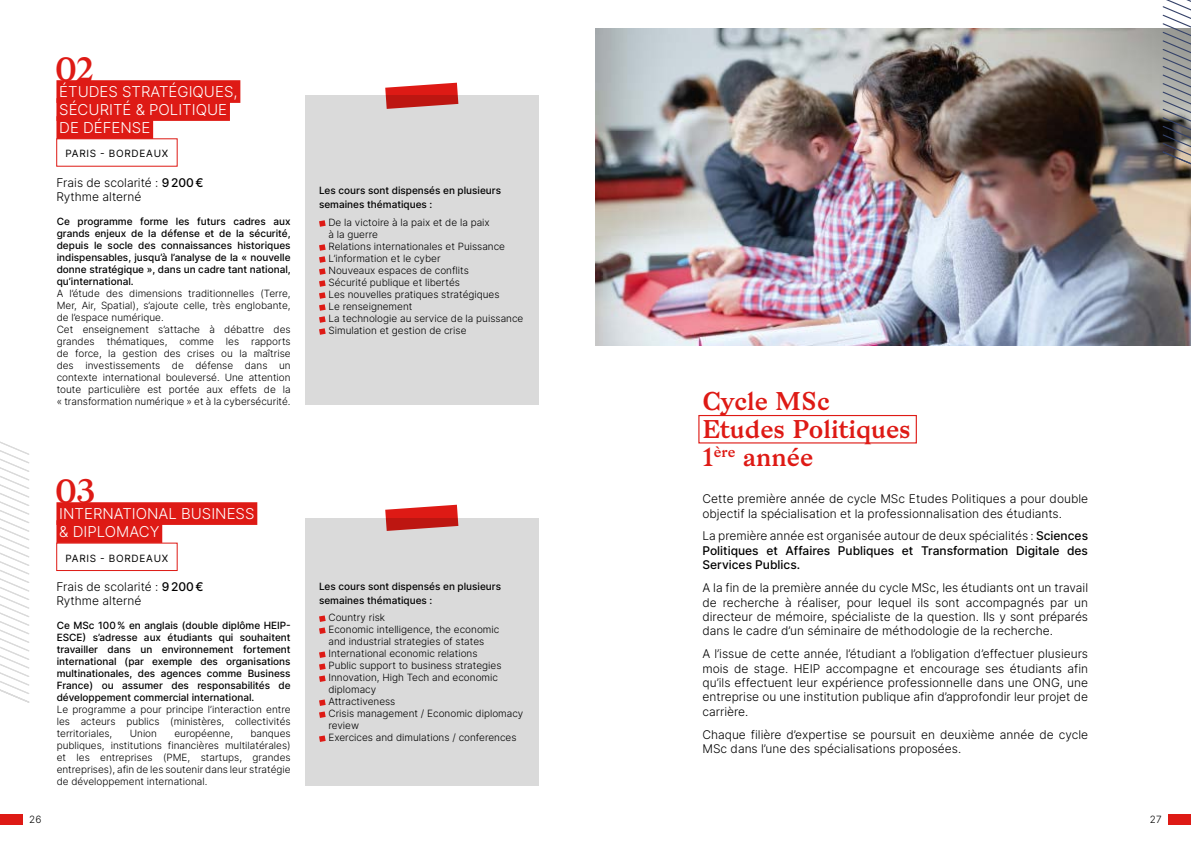
<style>
.page{position:relative;width:1191px;height:842px;background:#fff}
.page>*{position:absolute;margin:0;border:0;box-sizing:border-box;transform-origin:0 0}
.t1{font:32.8px "Bagnard";color:#de1a15}
.t2{font:25px/27.9px "Bagnard";color:#de1a15}
.t3{font:300 15px/18px "Inter";color:#fff}
.t4{font:300 12px/14.4px "Inter";color:#000}
.t5{font:12px/14.4px "Inter";color:#000;text-align:justify}
.t6{font:300 10px/12px "Inter";color:#000}
.t7{font:10px/12px "Inter";color:#000;text-align:justify}
.t8{font:10px "Inter";letter-spacing:.07em;color:#000}
.s1{font-weight:400}
.s2{font-weight:300}
</style>
<div class="page">
<div style="left:1168px;top:814px;width:23px;height:11px;background:#de1a15"></div>
<div style="left:0;top:814px;width:22px;height:11px;background:#de1a15"></div>
<img style="left:595px;top:28px;width:596px;height:318px">
<div style="left:698px;top:415px;width:219px;height:28px;border:1px solid #de1a15"></div>
<svg style="left:1161px;top:0;width:30px;height:197px;background:#959390"></svg>
<div style="left:56px;top:80px;width:184px;height:23px;background:#de1a15"></div>
<div style="left:56px;top:98px;width:174px;height:23px;background:#de1a15"></div>
<div style="left:56px;top:116px;width:97px;height:23px;background:#de1a15"></div>
<div style="left:56px;top:502px;width:201px;height:23px;background:#de1a15"></div>
<div style="left:56px;top:520px;width:106px;height:23px;background:#de1a15"></div>
<div style="left:56px;top:138px;width:121px;height:29px;border:1px solid #de1a15"></div>
<div style="left:56px;top:543px;width:121px;height:28px;border:1px solid #de1a15"></div>
<div style="left:305px;top:96px;width:234px;height:309px;background:#dadada"></div>
<div style="left:305px;top:518px;width:234px;height:267px;background:#dadada"></div>
<svg style="left:319px;top:220px;width:7px;height:7px"></svg>
<svg style="left:319px;top:244px;width:7px;height:91px"></svg>
<svg style="left:319px;top:615px;width:7px;height:19px"></svg>
<svg style="left:319px;top:651px;width:7px;height:31px"></svg>
<svg style="left:319px;top:699px;width:7px;height:19px"></svg>
<svg style="left:319px;top:735px;width:7px;height:7px"></svg>
<svg style="left:385px;top:83px;width:73px;height:26px"></svg>
<svg style="left:385px;top:505px;width:73px;height:26px"></svg>
<svg style="left:0;top:441px;width:30px;height:262px"></svg>
<h1 class="t1" style="left:56px;top:49px;width:40px">02</h1>
<h3 class="t3" style="left:59px;top:82px;width:180px">ÉTUDES STRATÉGIQUES,<br>SÉCURITÉ &amp; POLITIQUE<br>DE DÉFENSE</h3>
<p class="t8" style="left:66px;top:146px;width:104px">PARIS - BORDEAUX</p>
<p class="t4" style="left:56px;top:175px;width:149px">Frais de scolarité : <span class="s1">9200€<br></span>Rythme alterné</p>
<p class="t7" style="left:57px;top:215px;width:235px">Ce programme forme les futurs cadres aux grands enjeux de la défense et de la sécurité, depuis le socle des connaissances historiques indispensables, jusqu’à l’analyse de la « nouvelle donne stratégique », dans un cadre tant national, qu’international.</p>
<p class="t6" style="left:57px;top:287px;width:235px">A l’étude des dimensions traditionnelles (Terre, Mer, Air, Spatial), s’ajoute celle, très englobante, de l’espace numérique.<br>Cet enseignement s’attache à débattre des grandes thématiques, comme les rapports de force, la gestion des crises ou la maîtrise des investissements de défense dans un contexte international bouleversé. Une attention toute particulière est portée aux effets de la « transformation numérique » et à la cybersécurité.</p>
<h1 class="t1" style="left:56px;top:471px;width:41px">03</h1>
<h3 class="t3" style="left:59px;top:504px;width:197px">INTERNATIONAL BUSINESS &amp; DIPLOMACY</h3>
<p class="t8" style="left:66px;top:551px;width:104px">PARIS - BORDEAUX</p>
<p class="t4" style="left:56px;top:579px;width:149px">Frais de scolarité : <span class="s1">9200€<br></span>Rythme alterné</p>
<p class="t7" style="left:57px;top:619px;width:235px">Ce MSc 100% en anglais (double diplôme HEIP-ESCE) s’adresse aux étudiants qui souhaitent travailler dans un environnement fortement international (par exemple des organisations multinationales, des agences comme Business France) ou assumer des responsabilités de développement commercial international.</p>
<p class="t6" style="left:57px;top:703px;width:235px;text-align:justify">Le programme a pour principe l’interaction entre les acteurs publics (ministères, collectivités territoriales,</p>
<p class="t6" style="left:130px;top:727px;width:29px">Union</p>
<p class="t6" style="left:174px;top:727px;width:60px">européenne,</p>
<p class="t6" style="left:57px;top:727px;width:235px;text-align:justify;text-indent:194px">banques publiques, institutions financières multilatérales) et les entreprises (PME, startups, grandes entreprises), afin de les soutenir dans leur stratégie de développement international.</p>
<p class="t7" style="left:319px;top:183px;width:184px;line-height:14px">Les cours sont dispensés en plusieurs semaines thématiques :</p>
<p class="t6" style="left:328px;top:216px;width:196px">De la victoire à la paix et de la paix<br>à la guerre<br>Relations internationales et Puissance<br>L’information et le cyber<br>Nouveaux espaces de conflits<br>Sécurité publique et libertés<br>Les nouvelles pratiques stratégiques<br>Le renseignement<br>La technologie au service de la puissance<br>Simulation et gestion de crise</p>
<p class="t7" style="left:319px;top:579px;width:184px;line-height:14px">Les cours sont dispensés en plusieurs semaines thématiques :</p>
<p class="t6" style="left:328px;top:611px;width:196px">Country risk<br>Economic intelligence, the economic<br>and industrial strategies of states<br>International economic relations<br>Public support to business strategies<br>Innovation, High Tech and economic diplomacy<br>Attractiveness<br>Crisis management / Economic diplomacy review<br>Exercices and dimulations / conferences</p>
<h2 class="t2" style="left:702px;top:387px;width:210px">Cycle MSc<br>Etudes Politiques<br>1<sup>ère</sup> année</h2>
<p class="t4" style="left:702px;top:491px;width:387px">Cette première année de cycle MSc Etudes Politiques a pour double objectif la spécialisation et la professionnalisation des étudiants.</p>
<p class="t5" style="left:702px;top:529px;width:387px"><span class="s2">La première année est organisée autour de deux spécialités :</span> Sciences Politiques et Affaires Publiques et Transformation Digitale des Services Publics.</p>
<p class="t4" style="left:702px;top:580px;width:387px;text-align:justify">A la fin de la première année du cycle MSc, les étudiants ont un travail de recherche à réaliser, pour lequel ils sont accompagnés par un directeur de mémoire, spécialiste de la question. Ils y sont préparés dans le cadre d’un séminaire de méthodologie de la recherche.</p>
<p class="t4" style="left:702px;top:646px;width:387px;text-align:justify">A l’issue de cette année, l’étudiant a l’obligation d’effectuer plusieurs mois de stage. HEIP accompagne et encourage ses étudiants afin qu’ils effectuent leur expérience professionnelle dans une ONG, une entreprise ou une institution publique afin d’approfondir leur projet de carrière.</p>
<p class="t4" style="left:702px;top:727px;width:387px">Chaque filière d’expertise se poursuit en deuxième année de cycle<br>MSc dans l’une des spécialisations proposées.</p>
<p class="t6" style="left:29px;top:813px;width:14px">26</p>
<p class="t6" style="left:1150px;top:813px;width:13px">27</p>
</div>
